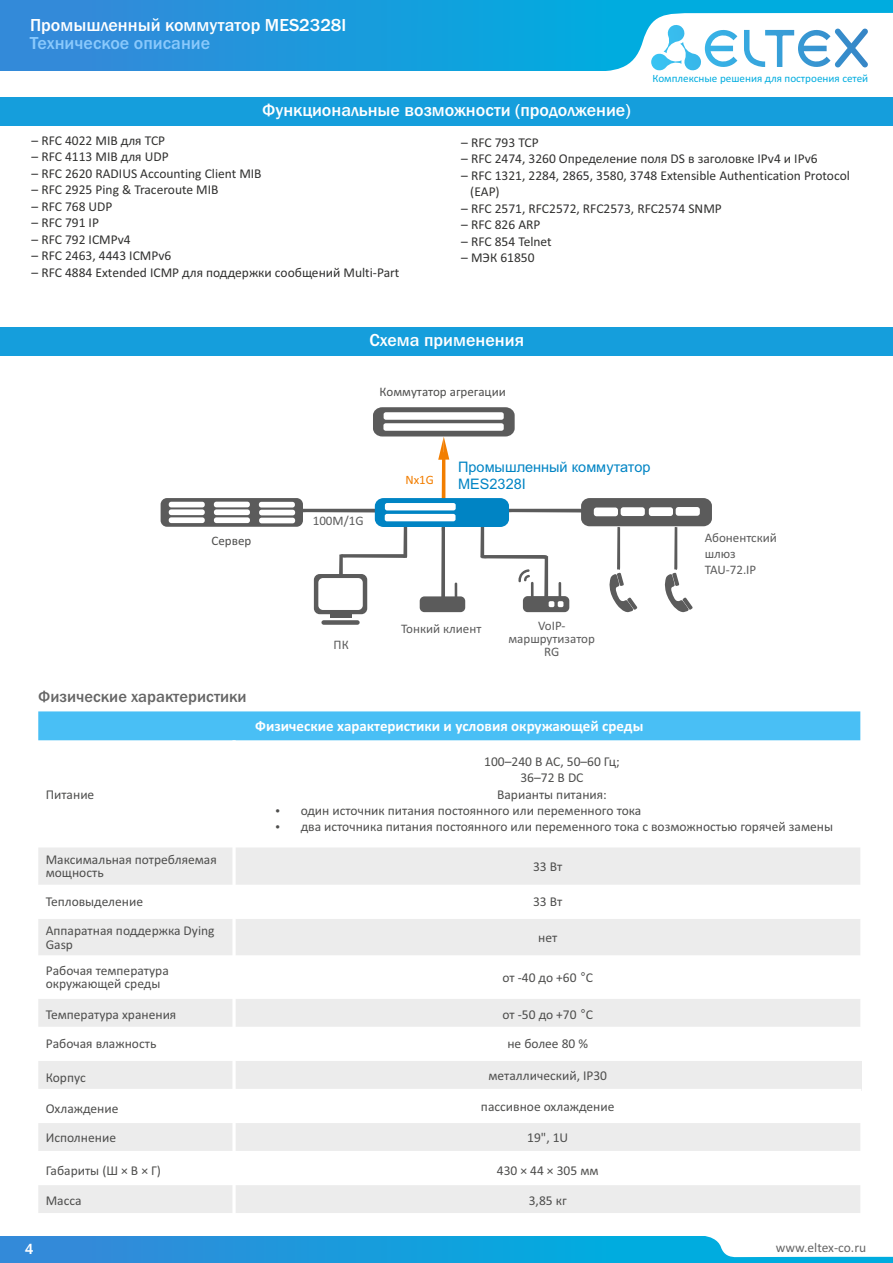
<style>
.page{position:relative;width:893px;height:1263px;background:#fff}
.page>*{position:absolute;margin:0;border:0;box-sizing:border-box;transform-origin:0 0}
.t1{font:500 18px "Franklin Gothic";color:#fff}
.t2{font:500 18px "Franklin Gothic";color:#8ac9fc}
.t3{font:500 16.5px "Franklin Gothic";color:#666}
.t4{font:700 15px "Calibri";color:#fff}
.t5{font:500 15px "Franklin Gothic";color:#fff}
.t6{font:14.55px/16.2px "Arial";color:#0084c4}
.t7{font:13.5px/13.5px "Calibri";color:#4e4e4d}
.t8{font:13.5px/16.5px "Calibri";color:#313130}
.t9{font:13.5px "Calibri";color:#666}
.t10{font:13.05px/13px "Calibri";color:#5b5b5b;text-align:center}
.t11{font:13.05px "Calibri";color:#4e4e4d}
.t12{font:12.75px "Calibri";color:#f27e00}
.t13{font:11.1px "Calibri";color:#00acdf}
.s1{font-family:"Arial"}
</style>
<div class="page">
<div style="left:0;top:1236px;width:893px;height:27px;background:linear-gradient(to right,#3489d9,#00b4e0)"></div>
<svg style="left:703px;top:1236px;width:190px;height:21px"></svg>
<div style="left:0;top:97px;width:893px;height:29px;background:#159edc"></div>
<div style="left:0;top:327px;width:893px;height:29px;background:#159edc"></div>
<hr style="left:330px;top:614px;width:22px;height:4px;background:#5b5b5b">
<div style="left:321px;top:620px;width:39px;height:5px;background:#5b5b5b;border-radius:2px"></div>
<svg style="left:161px;top:407px;width:551px;height:207px"></svg>
<div style="left:37px;top:710px;width:824px;height:32px;background:#49bff5"></div>
<div style="left:37px;top:846px;width:197px;height:40px;background:#ececec"></div>
<div style="left:234px;top:846px;width:627px;height:40px;background:#ececec"></div>
<div style="left:37px;top:917px;width:197px;height:40px;background:#ececec"></div>
<div style="left:234px;top:917px;width:627px;height:40px;background:#ececec"></div>
<div style="left:37px;top:997px;width:197px;height:31px;background:#ececec"></div>
<div style="left:234px;top:997px;width:627px;height:31px;background:#ececec"></div>
<div style="left:37px;top:1059px;width:197px;height:31px;background:#ececec"></div>
<div style="left:234px;top:1059px;width:627px;height:31px;background:#ececec"></div>
<div style="left:37px;top:1121px;width:197px;height:31px;background:#ececec"></div>
<div style="left:234px;top:1121px;width:627px;height:31px;background:#ececec"></div>
<div style="left:37px;top:1183px;width:197px;height:31px;background:#ececec"></div>
<div style="left:234px;top:1183px;width:627px;height:31px;background:#ececec"></div>
<hr style="left:36px;top:708px;width:2px;height:508px;background:#fff">
<hr style="left:232px;top:740px;width:4px;height:476px;background:#fff">
<hr style="left:860px;top:1120px;width:2px;height:96px;background:#fff">
<hr style="left:860px;top:844px;width:2px;height:217px;background:#fff">
<hr style="left:860px;top:708px;width:2px;height:35px;background:#fff">
<hr style="left:36px;top:1213px;width:826px;height:3px;background:#fff">
<hr style="left:36px;top:1182px;width:826px;height:3px;background:#fff">
<hr style="left:36px;top:1151px;width:826px;height:3px;background:#fff">
<hr style="left:36px;top:1120px;width:826px;height:3px;background:#fff">
<hr style="left:36px;top:1089px;width:825px;height:3px;background:#fff">
<hr style="left:36px;top:1058px;width:826px;height:3px;background:#fff">
<hr style="left:36px;top:1027px;width:826px;height:3px;background:#fff">
<hr style="left:36px;top:996px;width:826px;height:3px;background:#fff">
<hr style="left:36px;top:955px;width:826px;height:3px;background:#fff">
<hr style="left:36px;top:916px;width:826px;height:3px;background:#fff">
<hr style="left:36px;top:885px;width:826px;height:3px;background:#fff">
<hr style="left:36px;top:844px;width:826px;height:3px;background:#fff">
<hr style="left:36px;top:740px;width:826px;height:3px;background:#fff">
<hr style="left:36px;top:708px;width:826px;height:3px;background:#fff">
<div style="left:0;top:0;width:893px;height:71px;background:linear-gradient(to right,#3489d9,#00b4e0)"></div>
<svg style="left:589px;top:13px;width:304px;height:58px"></svg>
<h1 class="t1" style="left:30px;top:19px;width:318px">Промышленный коммутатор MES2328I</h1>
<h1 class="t2" style="left:30px;top:36px;width:182px">Техническое описание</h1>
<h1 class="t1" style="left:262px;top:103px;width:370px">Функциональные возможности (продолжение)</h1>
<p class="t13" style="left:652px;top:73px;width:217px">Комплексные решения для построения сетей</p>
<p class="t8" style="left:32px;top:133px;width:135px">– RFC 4022 MIB для TCP</p>
<p class="t8" style="left:32px;top:150px;width:139px">– RFC 4113 MIB для UDP</p>
<p class="t8" style="left:32px;top:166px;width:231px">– RFC 2620 RADIUS Accounting Client MIB</p>
<p class="t8" style="left:32px;top:183px;width:188px">– RFC 2925 Ping &amp; Traceroute MIB</p>
<p class="t8" style="left:32px;top:199px;width:82px">– RFC 768 UDP</p>
<p class="t8" style="left:32px;top:216px;width:69px">– RFC 791 IP</p>
<p class="t8" style="left:32px;top:232px;width:101px">– RFC 792 ICMPv4</p>
<p class="t8" style="left:32px;top:249px;width:141px">– RFC 2463, 4443 ICMPv6</p>
<p class="t8" style="left:32px;top:265px;width:369px">– RFC 4884 Extended ICMP для поддержки сообщений Multi-Part</p>
<p class="t8" style="left:461px;top:135px;width:79px">– RFC 793 TCP</p>
<p class="t8" style="left:461px;top:152px;width:358px">– RFC 2474, 3260 Определение поля DS в заголовке IPv4 и IPv6</p>
<p class="t8" style="left:470px;top:168px;width:381px;text-indent:-9px">– RFC 1321, 2284, 2865, 3580, 3748 Extensible Authentication Protocol (EAP)</p>
<p class="t8" style="left:461px;top:201px;width:262px">– RFC 2571, RFC2572, RFC2573, RFC2574 SNMP</p>
<p class="t8" style="left:461px;top:218px;width:81px">– RFC 826 ARP</p>
<p class="t8" style="left:461px;top:234px;width:92px">– RFC 854 Telnet</p>
<p class="t8" style="left:461px;top:251px;width:75px">– МЭК 61850</p>
<h1 class="t1" style="left:369px;top:334px;width:156px">Схема применения</h1>
<p class="t11" style="left:380px;top:386px;width:128px">Коммутатор агрегации</p>
<p class="t11" style="left:211px;top:535px;width:41px">Сервер</p>
<p class="t3" style="left:38px;top:691px;width:210px">Физические характеристики</p>
<p class="t10" style="left:313px;top:515px;width:52px">100М/1G</p>
<p class="t10" style="left:334px;top:639px;width:17px">ПК</p>
<p class="t12" style="left:405px;top:474px;width:30px">Nх1G</p>
<p class="t6" style="left:458px;top:460px;width:194px">Промышленный коммутатор<br>MES2328I</p>
<p class="t10" style="left:401px;top:623px;width:82px">Тонкий клиент</p>
<p class="t10" style="left:508px;top:620px;width:88px">VoIP&shy;маршрутизатор<br>RG</p>
<p class="t4" style="left:255px;top:720px;width:390px">Физические характеристики и условия окружающей среды</p>
<p class="t10" style="left:705px;top:531px;width:74px;line-height:15.9px;text-align:left">Абонентский шлюз<br>TAU-72.IP</p>
<p class="t7" style="left:46px;top:788px;width:50px">Питание</p>
<p class="t7" style="left:484px;top:755px;width:137px">100–240 В AC, 50–60 Гц;</p>
<p class="t7" style="left:520px;top:772px;width:65px">36–72 В DC</p>
<p class="t7" style="left:497px;top:788px;width:111px">Варианты питания:</p>
<p class="t7" style="left:301px;top:805px;width:342px">один источник питания постоянного или переменного тока</p>
<p class="t7" style="left:301px;top:821px;width:534px">два источника питания постоянного или переменного тока с возможностью горячей замены</p>
<p class="t7" style="left:46px;top:854px;width:173px">Максимальная потребляемая мощность</p>
<p class="t7" style="left:533px;top:860px;width:31px">33 Вт</p>
<p class="t7" style="left:46px;top:896px;width:99px">Тепловыделение</p>
<p class="t7" style="left:533px;top:896px;width:31px">33 Вт</p>
<p class="t7" style="left:46px;top:925px;width:170px">Аппаратная поддержка Dying<br>Gasp</p>
<p class="t7" style="left:538px;top:932px;width:21px">нет</p>
<p class="t7" style="left:46px;top:965px;width:125px">Рабочая температура окружающей среды</p>
<p class="t7" style="left:502px;top:971px;width:92px">от -40 до +60 <span class="s1">°</span>С</p>
<p class="t7" style="left:46px;top:1008px;width:132px">Температура хранения</p>
<p class="t7" style="left:502px;top:1008px;width:92px">от -50 до +70 <span class="s1">°</span>С</p>
<p class="t7" style="left:46px;top:1038px;width:112px">Рабочая влажность</p>
<p class="t7" style="left:507px;top:1038px;width:82px">не более 80 %</p>
<p class="t7" style="left:46px;top:1071px;width:42px">Корпус</p>
<p class="t7" style="left:488px;top:1069px;width:120px">металлический, IP30</p>
<p class="t7" style="left:46px;top:1102px;width:74px">Охлаждение</p>
<p class="t7" style="left:481px;top:1100px;width:135px">пассивное охлаждение</p>
<p class="t7" style="left:46px;top:1131px;width:72px">Исполнение</p>
<p class="t7" style="left:527px;top:1131px;width:43px">19", 1U</p>
<p class="t7" style="left:46px;top:1165px;width:117px">Габариты (Ш × В × Г)</p>
<p class="t7" style="left:497px;top:1165px;width:103px">430 × 44 × 305 мм</p>
<p class="t7" style="left:46px;top:1195px;width:37px">Масса</p>
<p class="t7" style="left:529px;top:1195px;width:39px">3,85 кг</p>
<p class="t5" style="left:25px;top:1243px;width:10px">4</p>
<p class="t9" style="left:776px;top:1242px;width:92px">www.eltex-co.ru</p>
</div>
